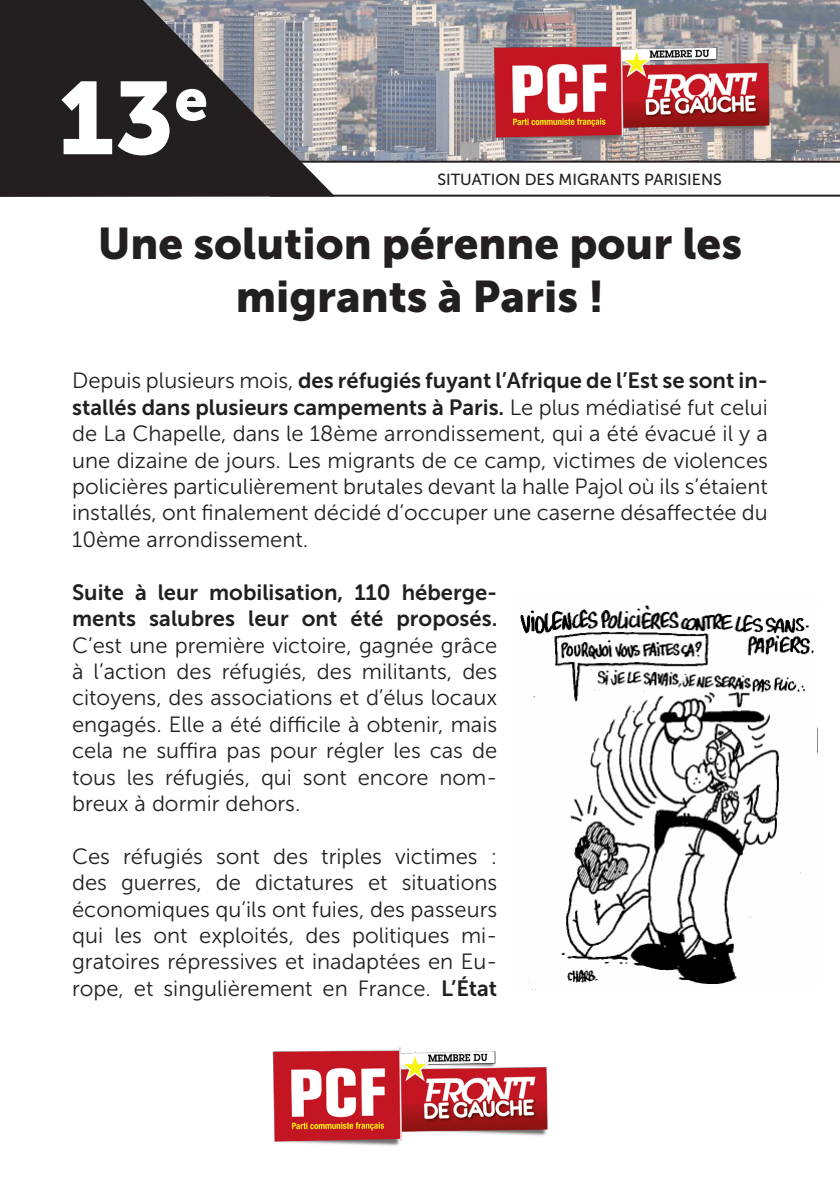
<style>
.page{position:relative;width:840px;height:1191px;background:#fff}
.page>*{position:absolute;margin:0;border:0;box-sizing:border-box;transform-origin:0 0}
.t1{font:102px "Museo Sans 900";color:#fff}
.t2{font:44px/52.8px "Museo Sans 900";color:#231f20;text-align:center}
.t3{font:22px/26.4px "Museo Sans 300";color:#231f20;text-align:justify}
.t4{font:16px "Museo Sans 500";color:#231f20}
.s1{font-family:"Museo Sans 700"}
</style>
<div class="page">
<img style="left:337px;top:0;width:502px;height:161px">
<svg style="left:0;top:0;width:337px;height:197px;background:#4a4749"></svg>
<svg style="left:269px;top:161px;width:570px;height:36px"></svg>
<img style="left:473px;top:25px;width:318px;height:141px">
<img style="left:272px;top:1047px;width:276px;height:99px">
<img style="left:520px;top:605px;width:294px;height:385px">
<p class="t1" style="left:58px;top:61px;width:151px">13<sup>e</sup></p>
<p class="t4" style="left:437px;top:170px;width:286px">SITUATION DES MIGRANTS PARISIENS</p>
<p class="t2" style="left:98px;top:217px;width:645px">Une solution pérenne pour les migrants à Paris !</p>
<p class="t3" style="left:72px;top:368px;width:697px">Depuis plusieurs mois, <span class="s1">des réfugiés fuyant l’Afrique de l’Est se sont in&shy;stallés dans plusieurs campements à Paris.</span> Le plus médiatisé fut celui de La Chapelle, dans le 18ème arrondissement, qui a été évacué il y a une dizaine de jours. Les migrants de ce camp, victimes de violences policières particulièrement brutales devant la halle Pajol où ils s’étaient installés, ont finalement décidé d’occuper une caserne désaffectée du 10ème arrondissement.</p>
<p class="t3" style="left:72px;top:579px;width:426px"><span class="s1">Suite à leur mobilisation, 110 héberge&shy;ments salubres leur ont été proposés.<br></span>C’est une première victoire, gagnée grâce à l’action des réfugiés, des militants, des citoyens, des associations et d’élus locaux engagés. Elle a été difficile à obtenir, mais cela ne suffira pas pour régler les cas de tous les réfugiés, qui sont encore nom&shy;breux à dormir dehors.</p>
<p class="t3" style="left:72px;top:843px;width:426px">Ces réfugiés sont des triples victimes : des guerres, de dictatures et situations économiques qu’ils ont fuies, des passeurs qui les ont exploités, des politiques mi&shy;gratoires répressives et inadaptées en Eu&shy;rope, et singulièrement en France. <span class="s1">L’État</span></p>
</div>
